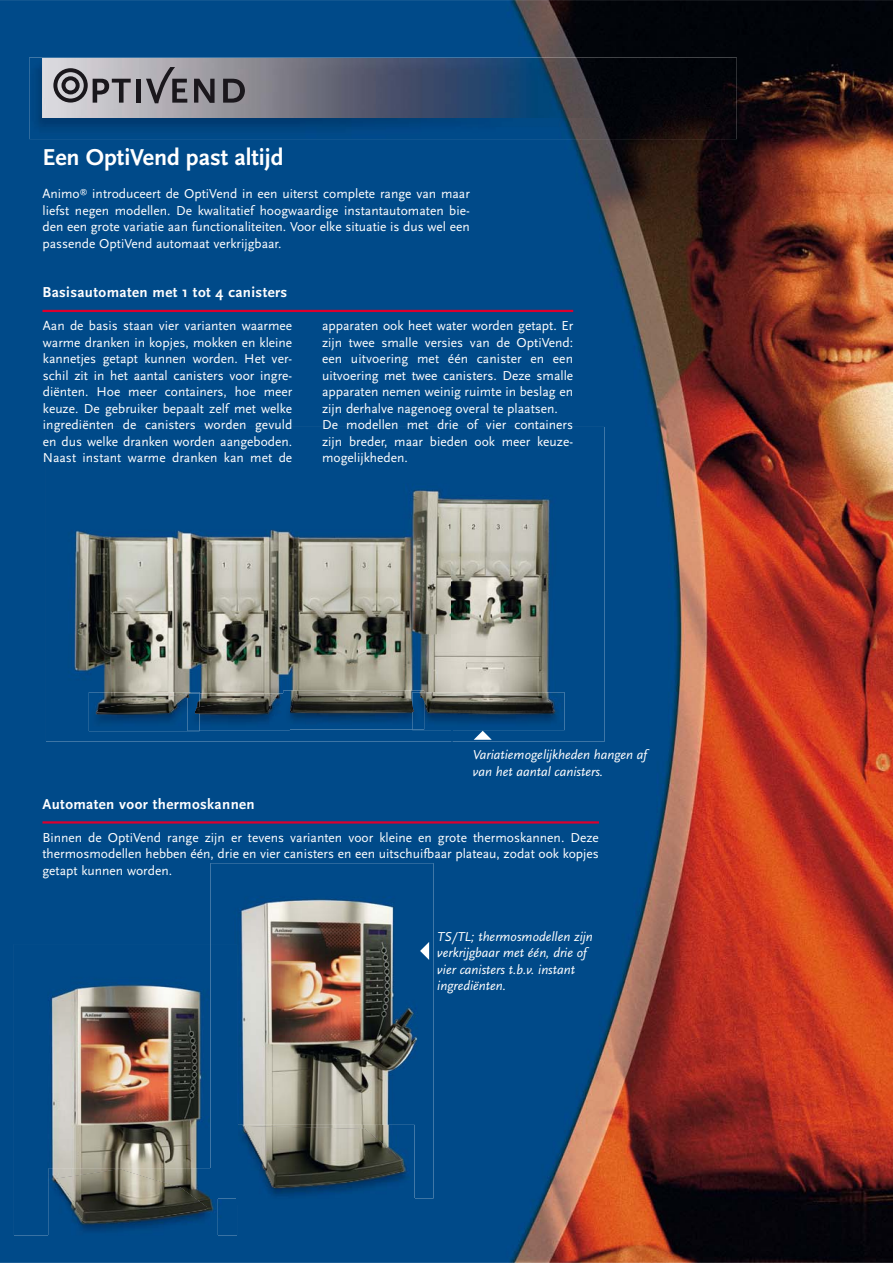
<style>
.page{position:relative;width:893px;height:1263px;background:#fff}
.page>*{position:absolute;margin:0;border:0;box-sizing:border-box;transform-origin:0 0}
.t1{font:700 24px "Scala Sans";color:#fff}
.t2{font:700 15px "Scala Sans";letter-spacing:.025em;color:#fff}
.t3{font:13.5px/16.5px "Scala Sans";color:#fff;text-align:justify}
.t4{font:italic 13.5px/16.5px "Scala Sans";color:#fff}
</style>
<div class="page">
<img style="left:0;top:0;width:893px;height:1263px">
<img style="left:49px;top:1235px;width:169px;height:4px">
<img style="left:237px;top:1198px;width:177px;height:7px">
<img style="left:46px;top:427px;width:558px;height:315px">
<img style="left:89px;top:692px;width:111px;height:39px">
<img style="left:188px;top:694px;width:101px;height:37px">
<svg style="left:96px;top:693px;width:93px;height:21px;background:#454f50"></svg>
<svg style="left:195px;top:695px;width:83px;height:19px;background:#3b4140"></svg>
<img style="left:283px;top:691px;width:141px;height:38px">
<img style="left:283px;top:694px;width:6px;height:35px">
<img style="left:412px;top:692px;width:152px;height:38px">
<img style="left:412px;top:692px;width:12px;height:37px">
<svg style="left:290px;top:692px;width:124px;height:21px;background:#4c4c45"></svg>
<svg style="left:420px;top:693px;width:136px;height:21px;background:#474b49"></svg>
<img style="left:14px;top:944px;width:223px;height:291px">
<img style="left:56px;top:1169px;width:153px;height:54px">
<img style="left:210px;top:863px;width:223px;height:335px">
<img style="left:244px;top:1126px;width:161px;height:62px">
<div style="left:210px;top:944px;width:27px;height:254px;background:#004a89"></div>
<img style="left:210px;top:1168px;width:8px;height:30px">
<img style="left:236px;top:1125px;width:1px;height:73px">
<hr style="left:42px;top:310px;width:531px;height:2px;background:#dc002e">
<hr style="left:42px;top:821px;width:557px;height:3px;background:#dc002e">
<svg style="left:420px;top:942px;width:9px;height:18px"></svg>
<img style="left:29px;top:58px;width:708px;height:81px">
<img style="left:42px;top:59px;width:686px;height:58px">
<div style="left:136px;top:79px;width:5px;height:24px;background:#1a171c"></div>
<svg style="left:146px;top:67px;width:41px;height:36px"></svg>
<svg style="left:194px;top:79px;width:21px;height:24px"></svg>
<svg style="left:223px;top:79px;width:22px;height:24px"></svg>
<svg style="left:53px;top:68px;width:78px;height:35px;background:#8d8b90"></svg>
<svg style="left:474px;top:731px;width:18px;height:9px"></svg>
<h1 class="t1" style="left:42px;top:148px;width:243px">Een OptiVend past altijd</h1>
<p class="t3" style="left:42px;top:187px;width:429px">Animo<sup>®</sup> introduceert de OptiVend in een uiterst complete range van maar liefst negen modellen. De kwalitatief hoogwaardige instantautomaten bie&shy;den een grote variatie aan functionaliteiten. Voor elke situatie is dus wel een passende OptiVend automaat verkrijgbaar.</p>
<p class="t2" style="left:42px;top:286px;width:246px">Basisautomaten met 1 tot 4 canisters</p>
<p class="t3" style="left:43px;top:319px;width:251px">Aan de basis staan vier varianten waarmee warme dranken in kopjes, mokken en kleine kannetjes getapt kunnen worden. Het ver&shy;schil zit in het aantal canisters voor ingre&shy;diënten. Hoe meer containers, hoe meer keuze. De gebruiker bepaalt zelf met welke ingrediënten de canisters worden gevuld en dus welke dranken worden aangeboden.<br>Naast instant warme dranken kan met de</p>
<p class="t3" style="left:322px;top:319px;width:253px;text-align:left">apparaten ook heet water worden getapt. Er zijn twee smalle versies van de OptiVend: een uitvoering met één canister en een uitvoering met twee canisters. Deze smalle apparaten nemen weinig ruimte in beslag en zijn derhalve nagenoeg overal te plaatsen.<br>De modellen met drie of vier containers zijn breder, maar bieden ook meer keuze&shy;mogelijkheden.</p>
<p class="t4" style="left:473px;top:748px;width:176px">Variatiemogelijkheden hangen af van het aantal canisters.</p>
<p class="t2" style="left:42px;top:798px;width:214px">Automaten voor thermoskannen</p>
<p class="t3" style="left:42px;top:830px;width:558px">Binnen de OptiVend range zijn er tevens varianten voor kleine en grote thermoskannen. Deze thermosmodellen hebben één, drie en vier canisters en een uitschuifbaar plateau, zodat ook kopjes getapt kunnen worden.</p>
<p class="t4" style="left:437px;top:929px;width:157px">TS/TL; thermosmodellen zijn verkrijgbaar met één, drie of vier canisters t.b.v. instant ingrediënten.</p>
</div>
